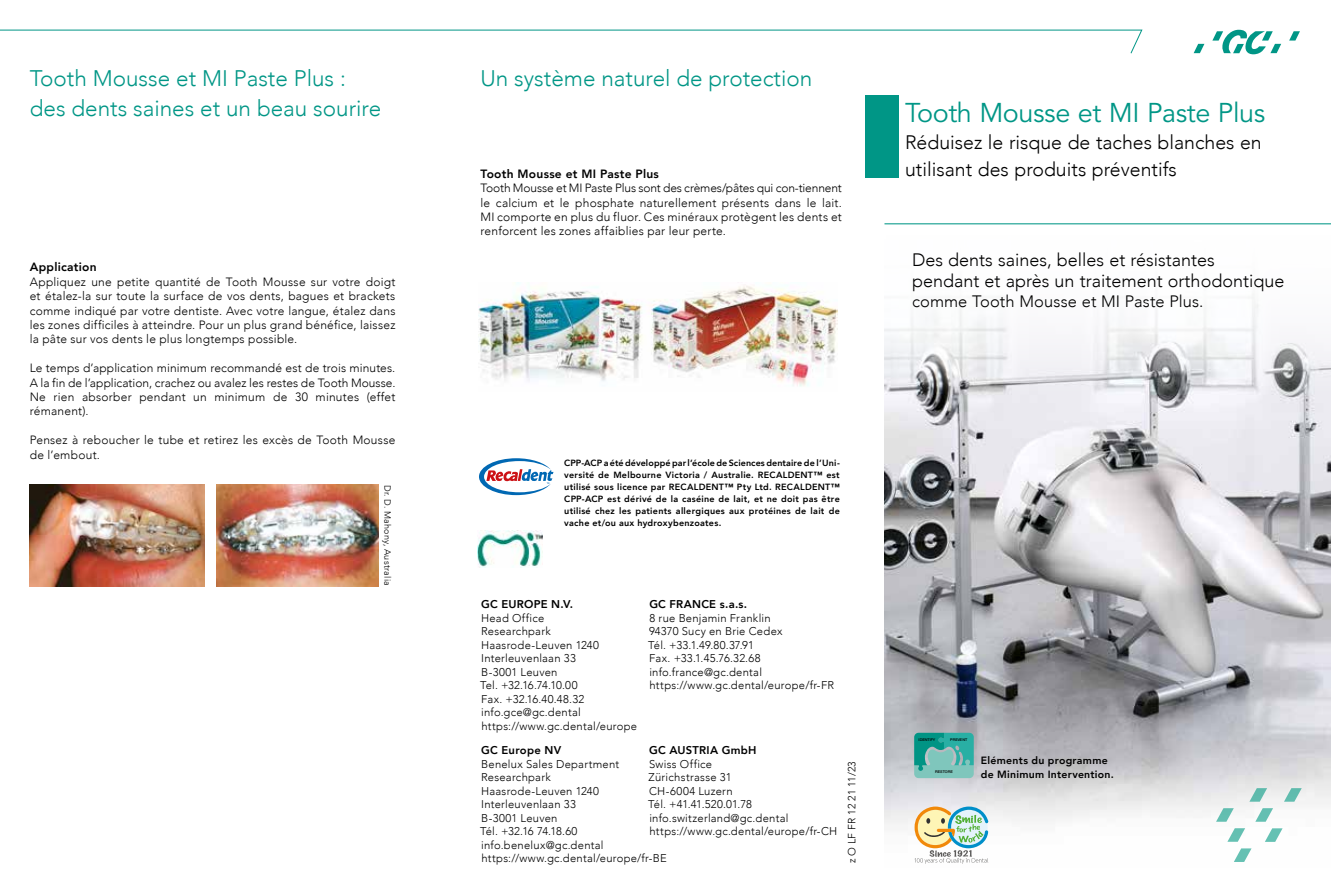
<style>
.page{position:relative;width:1331px;height:893px;background:#fff}
.page>*{position:absolute;margin:0;border:0;box-sizing:border-box;transform-origin:0 0}
.t1{font:27px "Avenir LT Std";letter-spacing:-.015em;color:#009686}
.t2{font:300 22.5px "Avenir";color:#009686}
.t3{font:300 19.5px/27px "Avenir";color:#000}
.t4{font:300 18px/21px "Avenir";color:#000}
.t5{font:300 16.5px "Avenir";letter-spacing:.005em;color:#000}
.t6{font:300 12px/14.4px "Avenir";letter-spacing:.02em;color:#000;text-align:justify}
.t7{font:800 12px "Avenir";letter-spacing:.02em;color:#000}
.t8{font:300 11.25px/13.5px "Avenir";letter-spacing:.02em;color:#000}
.t9{font:800 11.25px "Avenir";letter-spacing:.02em;color:#000}
.t10{font:800 10.5px/13.5px "Avenir";letter-spacing:.025em;color:#000}
.t11{font:300 10.5px "Avenir";color:#000}
.t12{font:800 9px/12px "Avenir";letter-spacing:.03em;color:#000;text-align:justify}
.t13{font:300 9px "Avenir";letter-spacing:.03em;color:#000}
.t14{font:500 3.75px "Helvetica Neue LT Std";color:#000}
</style>
<div class="page">
<img style="left:884px;top:224px;width:447px;height:639px">
<svg style="left:479px;top:458px;width:74px;height:37px"></svg>
<img style="left:477px;top:531px;width:66px;height:37px">
<img style="left:30px;top:485px;width:174px;height:101px">
<img style="left:217px;top:485px;width:161px;height:101px">
<img style="left:478px;top:282px;width:360px;height:105px">
<svg style="left:914px;top:733px;width:60px;height:45px"></svg>
<hr style="left:884px;top:223px;width:447px;height:1px;background:#009686">
<div style="left:866px;top:95px;width:33px;height:83px;background:#009686"></div>
<svg style="left:1289px;top:31px;width:11px;height:10px"></svg>
<svg style="left:1212px;top:30px;width:69px;height:24px"></svg>
<svg style="left:1194px;top:44px;width:10px;height:9px"></svg>
<svg style="left:0;top:29px;width:1143px;height:25px"></svg>
<svg style="left:914px;top:806px;width:74px;height:58px"></svg>
<svg style="left:1249px;top:788px;width:18px;height:14px"></svg>
<svg style="left:1284px;top:788px;width:18px;height:14px"></svg>
<svg style="left:1255px;top:808px;width:18px;height:14px"></svg>
<svg style="left:1216px;top:808px;width:18px;height:14px"></svg>
<svg style="left:1227px;top:828px;width:18px;height:14px"></svg>
<svg style="left:1265px;top:828px;width:17px;height:14px"></svg>
<svg style="left:1234px;top:848px;width:17px;height:14px"></svg>
<h2 class="t2" style="left:30px;top:65px;width:318px">Tooth Mousse et MI Paste Plus :</h2>
<h2 class="t2" style="left:480px;top:65px;width:333px">Un système naturel de protection</h2>
<h2 class="t2" style="left:30px;top:95px;width:353px">des dents saines et un beau sourire</h2>
<p class="t7" style="left:30px;top:258px;width:68px">Application</p>
<p class="t6" style="left:30px;top:274px;width:367px">Appliquez une petite quantité de Tooth Mousse sur votre doigt et étalez-la sur toute la surface de vos dents, bagues et brackets comme indiqué par votre dentiste. Avec votre langue, étalez dans les zones difficiles à atteindre. Pour un plus grand bénéfice, laissez la pâte sur vos dents le plus longtemps possible.</p>
<p class="t6" style="left:30px;top:361px;width:367px">Le temps d’application minimum recommandé est de trois minutes.<br>A la fin de l’application, crachez ou avalez les restes de Tooth Mousse.<br>Ne rien absorber pendant un minimum de 30 minutes (effet rémanent).</p>
<p class="t6" style="left:30px;top:433px;width:367px">Pensez à reboucher le tube et retirez les excès de Tooth Mousse de l’embout.</p>
<p class="t13" style="left:393px;top:485px;width:102px;rotate:90deg">Dr. D. Mahony, Australia</p>
<p class="t7" style="left:480px;top:164px;width:180px">Tooth Mousse et MI Paste Plus</p>
<p class="t6" style="left:480px;top:181px;width:363px">Tooth Mousse et MI Paste Plus sont des crèmes/pâtes qui con-tiennent le calcium et le phosphate naturellement présents dans le lait.<br>MI comporte en plus du fluor. Ces minéraux protègent les dents et renforcent les zones affaiblies par leur perte.</p>
<p class="t12" style="left:564px;top:457px;width:277px">CPP-ACP a été développé par l’école de Sciences dentaire de l’Uni&shy;versité de Melbourne Victoria / Australie. RECALDENT™ est utilisé sous licence par RECALDENT™ Pty Ltd. RECALDENT™ CPP-ACP est dérivé de la caséine de lait, et ne doit pas être utilisé chez les patients allergiques aux protéines de lait de vache et/ou aux hydroxybenzoates.</p>
<p class="t9" style="left:481px;top:595px;width:94px">GC EUROPE N.V.</p>
<p class="t8" style="left:480px;top:611px;width:159px">Head Office<br>Researchpark<br>Haasrode-Leuven 1240<br>Interleuvenlaan 33<br>B-3001 Leuven<br>Tel. +32.16.74.10.00<br>Fax. +32.16.40.48.32 info.gce@gc.dental https://www.gc.dental/europe</p>
<p class="t9" style="left:649px;top:595px;width:99px">GC FRANCE s.a.s.</p>
<p class="t8" style="left:648px;top:611px;width:187px">8 rue Benjamin Franklin<br>94370 Sucy en Brie Cedex<br>Tél. +33.1.49.80.37.91<br>Fax. +33.1.45.76.32.68 info.france@gc.dental https://www.gc.dental/europe/fr-FR</p>
<p class="t9" style="left:649px;top:742px;width:109px">GC AUSTRIA GmbH</p>
<p class="t8" style="left:648px;top:757px;width:191px">Swiss Office<br>Zürichstrasse 31<br>CH-6004 Luzern<br>Tél. +41.41.520.01.78 info.switzerland@gc.dental https://www.gc.dental/europe/fr-CH</p>
<p class="t9" style="left:481px;top:742px;width:82px">GC Europe NV</p>
<p class="t8" style="left:480px;top:757px;width:188px">Benelux Sales Department<br>Researchpark<br>Haasrode-Leuven 1240<br>Interleuvenlaan 33<br>B-3001 Leuven<br>Tél. +32.16 74.18.60 info.benelux@gc.dental https://www.gc.dental/europe/fr-BE</p>
<p class="t11" style="left:846px;top:863px;width:103px;rotate:-90deg">z O LF FR 12 21 11/23</p>
<h1 class="t1" style="left:905px;top:97px;width:362px">Tooth Mousse et MI Paste Plus</h1>
<h3 class="t3" style="left:905px;top:129px;width:358px">Réduisez le risque de taches blanches en utilisant des produits préventifs</h3>
<h3 class="t4" style="left:912px;top:249px;width:374px">Des dents saines, belles et résistantes pendant et après un traitement orthodontique</h3>
<h3 class="t5" style="left:912px;top:291px;width:293px">comme Tooth Mousse et MI Paste Plus.</h3>
<p class="t14" style="left:919px;top:738px;width:18px">IDENTIFY</p>
<p class="t14" style="left:950px;top:738px;width:19px">PREVENT</p>
<p class="t14" style="left:935px;top:769px;width:19px">RESTORE</p>
<p class="t10" style="left:981px;top:754px;width:135px">Eléments du programme de Minimum Intervention.</p>
</div>
